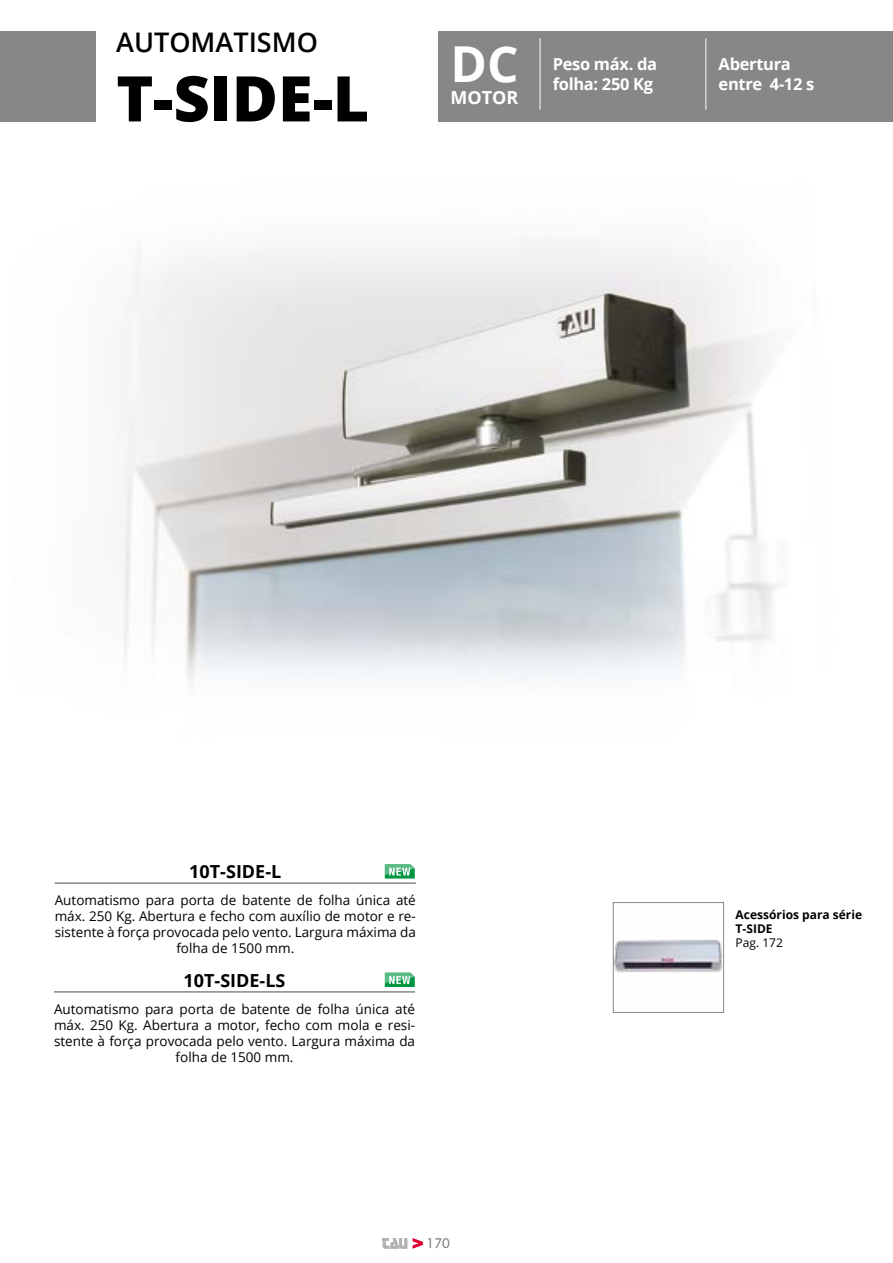
<style>
.page{position:relative;width:893px;height:1263px;background:#fff}
.page>*{position:absolute;margin:0;border:0;box-sizing:border-box;transform-origin:0 0}
.t1{font:800 63px "Open Sans";color:#000}
.t2{font:700 49.5px "Open Sans";color:#fff}
.t3{font:600 27px "Open Sans";color:#000}
.t4{font:700 18px "Open Sans";color:#000}
.t5{font:700 18px "Open Sans";color:#fff}
.t6{font:700 16.5px/19.8px "Open Sans";letter-spacing:-.02em;color:#fff}
.t7{font:13.5px/16.2px "Open Sans";color:#000;text-align:center}
.t8{font:300 13.5px "Futura BT";color:#878787}
.t9{font:700 12px/14.4px "Open Sans";color:#000}
.t10{font:12px "Open Sans";color:#000}
</style>
<div class="page">
<svg style="left:413px;top:1238px;width:10px;height:10px"></svg>
<svg style="left:383px;top:1238px;width:24px;height:10px"></svg>
<div style="left:0;top:31px;width:96px;height:91px;background:#878787"></div>
<img style="left:120px;top:245px;width:660px;height:441px">
<hr style="left:55px;top:882px;width:361px;height:2px;background:#878787">
<hr style="left:54px;top:991px;width:361px;height:2px;background:#878787">
<img style="left:615px;top:939px;width:107px;height:40px">
<div style="left:613px;top:902px;width:111px;height:111px;border:1px solid #878787"></div>
<div style="left:439px;top:31px;width:454px;height:91px;background:#878787"></div>
<svg style="left:385px;top:864px;width:30px;height:14px"></svg>
<svg style="left:385px;top:972px;width:30px;height:15px"></svg>
<hr style="left:540px;top:38px;width:1px;height:72px;background:#fff">
<hr style="left:705px;top:38px;width:1px;height:72px;background:#fff">
<h3 class="t3" style="left:116px;top:24px;width:203px">AUTOMATISMO</h3>
<h1 class="t1" style="left:116px;top:51px;width:255px">T-SIDE-L</h1>
<h2 class="t2" style="left:450px;top:29px;width:70px">DC</h2>
<h3 class="t5" style="left:450px;top:85px;width:69px">MOTOR</h3>
<p class="t6" style="left:553px;top:54px;width:106px">Peso máx. da folha: 250 Kg</p>
<p class="t6" style="left:719px;top:54px;width:97px">Abertura entre 4-12 s</p>
<h3 class="t4" style="left:189px;top:858px;width:94px">10T-SIDE-L</h3>
<p class="t7" style="left:55px;top:891px;width:363px">Automatismo para porta de batente de folha única até máx. 250 Kg. Abertura e fecho com auxílio de motor e re&shy;sistente à força provocada pelo vento. Largura máxima da folha de 1500 mm.</p>
<h3 class="t4" style="left:184px;top:967px;width:103px">10T-SIDE-LS</h3>
<p class="t7" style="left:54px;top:1000px;width:363px">Automatismo para porta de batente de folha única até máx. 250 Kg. Abertura a motor, fecho com mola e resi&shy;stente à força provocada pelo vento. Largura máxima da folha de 1500 mm.</p>
<p class="t8" style="left:427px;top:1235px;width:25px">170</p>
<p class="t9" style="left:736px;top:907px;width:128px">Acessórios para série<br>T-SIDE</p>
<p class="t10" style="left:736px;top:935px;width:49px">Pag. 172</p>
</div>
